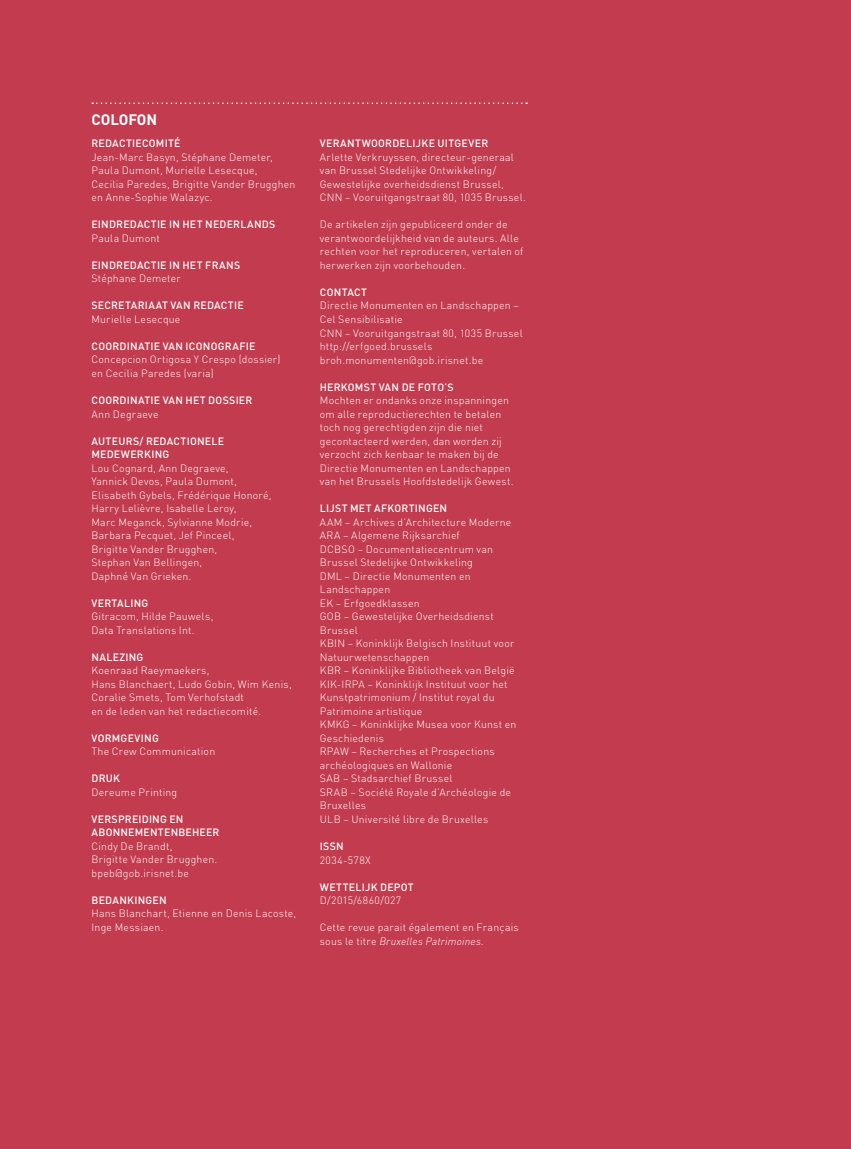
<style>
.page{position:relative;width:851px;height:1149px;background:#fff}
.page>*{position:absolute;margin:0;border:0;box-sizing:border-box;transform-origin:0 0}
.t1{font:700 15px "DIN";color:#fff}
.t2{font:300 10.5px/13.5px "DIN";letter-spacing:.03em;color:#fff}
.t3{font:500 10.5px "DIN";letter-spacing:.025em;color:#fff}
.t4{font:italic 300 10.5px "DINOT";letter-spacing:.02em;color:#fff}
.s1{font-family:"DIN";font-style:normal}
</style>
<div class="page">
<div style="left:0;top:0;width:850px;height:1148px;background:#c33b4e"></div>
<svg style="left:92px;top:102px;width:435px;height:2px"></svg>
<h1 class="t1" style="left:91px;top:110px;width:67px">COLOFON</h1>
<p class="t3" style="left:91px;top:137px;width:15px">REDACTIECOMIT</p>
<p class="t3" style="left:174px;top:137px;width:8px">É</p>
<p class="t2" style="left:91px;top:150px;width:205px">Jean-Marc Basyn, Stéphane Demeter, Paula Dumont, M urielle Lesecque,<br>Cecilia Paredes, Brigitte Vander Brugghen en Anne-Sophie Walazyc.</p>
<p class="t3" style="left:91px;top:218px;width:14px">EINDREDACTIE</p>
<p class="t3" style="left:169px;top:218px;width:21px">IN HET</p>
<p class="t3" style="left:205px;top:218px;width:16px">NEDERLAND</p>
<p class="t3" style="left:269px;top:218px;width:8px">S</p>
<p class="t2" style="left:91px;top:231px;width:70px">Paula Dumont</p>
<p class="t3" style="left:91px;top:258px;width:14px">EINDREDACTIE</p>
<p class="t3" style="left:169px;top:258px;width:21px">IN HET</p>
<p class="t3" style="left:205px;top:258px;width:15px">FRAN</p>
<p class="t3" style="left:234px;top:258px;width:8px">S</p>
<p class="t2" style="left:91px;top:272px;width:91px">Stéphane Demeter</p>
<p class="t3" style="left:91px;top:299px;width:8px">SECRETARIAAT</p>
<p class="t3" style="left:170px;top:299px;width:8px">VAN</p>
<p class="t3" style="left:193px;top:299px;width:8px">REDACTIE</p>
<p class="t2" style="left:91px;top:312px;width:90px">M urielle Lesecque</p>
<p class="t3" style="left:91px;top:339px;width:14px">COORDINATIE</p>
<p class="t3" style="left:163px;top:339px;width:8px">VAN</p>
<p class="t3" style="left:185px;top:339px;width:8px">ICONOGRAFIE</p>
<p class="t2" style="left:91px;top:353px;width:190px">Concepcion O rtigosa Y Crespo (dossier) en Cecilia Paredes (varia)</p>
<p class="t3" style="left:91px;top:393px;width:14px">COORDINATIE</p>
<p class="t3" style="left:163px;top:393px;width:8px">VAN</p>
<p class="t3" style="left:185px;top:393px;width:8px">HET</p>
<p class="t3" style="left:208px;top:393px;width:34px">DOSSIER</p>
<p class="t2" style="left:91px;top:407px;width:69px">Ann Degraeve</p>
<p class="t3" style="left:91px;top:434px;width:15px">AUTEUR</p>
<p class="t3" style="left:133px;top:434px;width:21px">S/ REDACTIONELE</p>
<p class="t3" style="left:91px;top:447px;width:8px">MEDEWERKING</p>
<p class="t2" style="left:91px;top:461px;width:182px">Lou Cognard, Ann Degraeve,<br>Yannick Devos, Paula Dumont,<br>Elisabeth Gybels, Frédérique Honoré,<br>H arry Lelièvre, I sabelle Leroy,<br>Marc Meganck, Sylvianne Modrie,<br>Barbara Pecquet, Jef Pinceel,<br>Brigitte Vander Brugghen,<br>Stephan Van Bellingen,<br>Daphné Van Grieken.</p>
<p class="t3" style="left:91px;top:596px;width:14px">VERTALING</p>
<p class="t2" style="left:91px;top:609px;width:123px">Gitracom, H ilde Pauwels,<br>Data Translations I nt.</p>
<p class="t3" style="left:91px;top:650px;width:16px">NALE</p>
<p class="t3" style="left:119px;top:650px;width:13px">ZING</p>
<p class="t2" style="left:91px;top:663px;width:202px">Koenraad Raeymaekers,<br>Hans Blanchaert, Ludo Gobin, Wim Kenis,<br>Coralie Smets, Tom Verhofstadt<br>en de leden van het redactiecomité.</p>
<p class="t3" style="left:91px;top:731px;width:14px">VORMGEVING</p>
<p class="t2" style="left:91px;top:744px;width:125px">The Crew Communication</p>
<p class="t3" style="left:91px;top:771px;width:15px">DRUK</p>
<p class="t2" style="left:91px;top:785px;width:87px">Dereume Printing</p>
<p class="t3" style="left:91px;top:812px;width:34px">VERSPREIDING</p>
<p class="t3" style="left:169px;top:812px;width:8px">EN</p>
<p class="t3" style="left:91px;top:825px;width:9px">ABONNEMENTENBEHEER</p>
<p class="t2" style="left:91px;top:839px;width:127px">Cindy De Brandt,<br>Brigitte Vander Brugghen. bpeb@gob.irisnet.be</p>
<p class="t3" style="left:91px;top:893px;width:15px">BEDANKINGEN</p>
<p class="t2" style="left:91px;top:906px;width:206px">Hans Blanchart, Etienne en Denis Lacoste,<br>I nge Messiaen.</p>
<p class="t3" style="left:320px;top:137px;width:15px">VERANTWOORDELI</p>
<p class="t3" style="left:416px;top:137px;width:29px">JKE UITGEVER</p>
<p class="t2" style="left:320px;top:150px;width:196px">Arlette Verkruyssen, directeur-generaal van Brussel Stedelijke O ntwikkeling/<br>Gewestelijke overheidsdienst Brussel,<br>CNN</p>
<p class="t2" style="left:345px;top:191px;width:182px">– Vooruitgangstraat 80, 1035 Brussel.</p>
<p class="t2" style="left:320px;top:218px;width:205px">De artikelen zijn gepubliceerd onder de verantwoordelijkheid van de auteurs. Alle rechten voor het reproduceren, vertalen of herwerken zijn voorbehouden.</p>
<p class="t3" style="left:320px;top:285px;width:15px">CONTACT</p>
<p class="t2" style="left:320px;top:299px;width:200px">Directie Monumenten en Landschappen –<br>Cel Sensibilisatie<br>CNN</p>
<p class="t2" style="left:320px;top:326px;width:204px;text-indent:25px">– Vooruitgangstraat 80, 1035 Brussel http://erfgoed.brussels broh.monumenten@gob.irisnet.be</p>
<p class="t3" style="left:320px;top:380px;width:16px">HERKOM</p>
<p class="t3" style="left:364px;top:380px;width:23px">ST VAN</p>
<p class="t3" style="left:401px;top:380px;width:24px">DE FOTO</p>
<p class="t3" style="left:444px;top:380px;width:11px">’S</p>
<p class="t2" style="left:320px;top:393px;width:195px">Mochten er ondanks onze inspanningen om alle reproductierechten te betalen toch nog gerechtigden zijn die niet gecontacteerd werden, dan worden zij verzocht zich kenbaar te maken bij de Directie Monumenten en Landschappen van het Brussels H oofdstedelijk Gewest.</p>
<p class="t3" style="left:320px;top:501px;width:39px">LIJST MET</p>
<p class="t3" style="left:374px;top:501px;width:8px">AFKORTINGEN</p>
<p class="t2" style="left:320px;top:515px;width:9px">AAM</p>
<p class="t2" style="left:345px;top:515px;width:168px">– Archives d’Architecture M oderne</p>
<p class="t2" style="left:320px;top:528px;width:8px">ARA</p>
<p class="t2" style="left:320px;top:528px;width:175px;text-indent:23px">– Algemene Rijksarchief<br>DC BSO – Documentatiecentrum van<br>Brussel Stedelijke O ntwikkeling<br>DML</p>
<p class="t2" style="left:320px;top:569px;width:196px;text-indent:25px">– Directie Monumenten en<br>Landschappen<br>EK – Erfgoedklassen<br>GO B – Gewestelijke Overheidsdienst<br>Brussel<br>KBIN – Koninklijk Belgisch I nstituut voor<br>Natuurwetenschappen<br>KBR – Koninklijke Bibliotheek van België<br>KIK-IR PA – Koninklijk I nstituut voor het<br>Kunstpatrimonium / I nstitut royal du<br>Patrimoine artistique<br>KMKG</p>
<p class="t2" style="left:320px;top:717px;width:198px;text-indent:32px">– Koninklijke M usea voor Kunst en<br>Geschiedenis<br>R PAW – Recherches et Prospections archéologiques en Wallonie<br>SAB – Stadsarchief Brussel<br>SRAB – Société Royale d’Archéologie de<br>Bruxelles<br>ULB – U niversité libre de Bruxelles</p>
<p class="t3" style="left:320px;top:839px;width:25px">ISSN</p>
<p class="t2" style="left:320px;top:852px;width:52px">2034-578X</p>
<p class="t3" style="left:320px;top:879px;width:17px">WETTELI</p>
<p class="t3" style="left:365px;top:879px;width:30px">JK DEPOT</p>
<p class="t2" style="left:320px;top:893px;width:83px">D/2015/6860/027</p>
<p class="t2" style="left:320px;top:920px;width:200px">Cette revue parait également en Français</p>
<p class="t4" style="left:320px;top:934px;width:165px"><span class="s1">sous le titre</span> Bruxelles Patrimoines<span class="s1">.</span></p>
</div>
